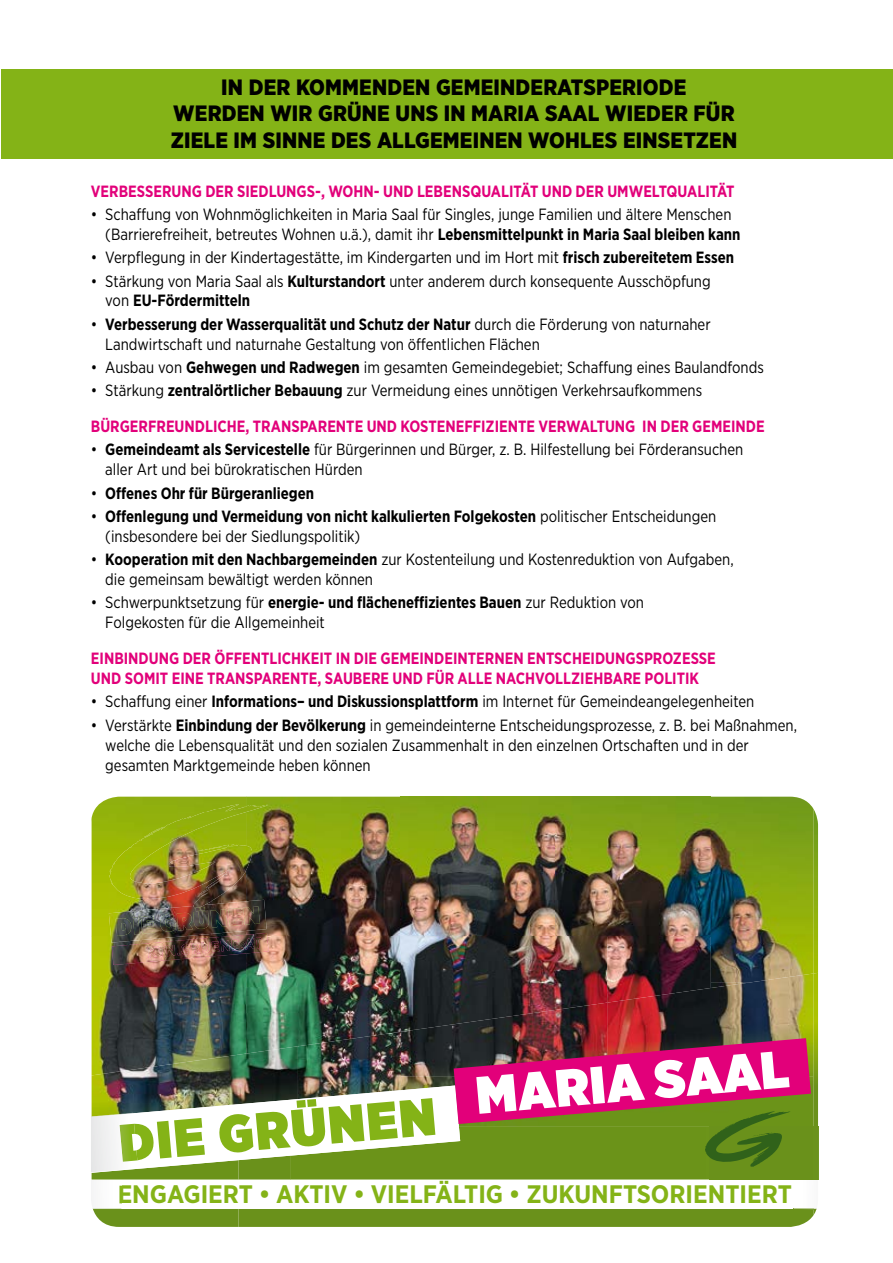
<style>
.page{position:relative;width:893px;height:1263px;background:#fff}
.page>*{position:absolute;margin:0;border:0;box-sizing:border-box;transform-origin:0 0}
.t1{font:900 52.65px "Gotham Narrow";color:#84b317}
.t2{font:700 25.35px "Gotham Narrow";color:#84b317}
.t3{font:900 22.2px/26.7px "Gotham Narrow";letter-spacing:.01em;color:#000;text-align:center}
.t4{font:16.2px/20px "Gotham Narrow";color:#000;scale:.93 1}
.t5{font:700 16.2px/35.5px "Gotham Narrow";color:#e2007a;scale:.93 1}
.t6{font:700 16.2px "Gotham Narrow";color:#000;scale:.93 1}
.s1{font-weight:700}
.s2{font-weight:400;color:#000}
.s3{color:#000}
.s4{font-weight:400}
</style>
<div class="page">
<img style="left:91px;top:797px;width:727px;height:430px">
<div style="left:91px;top:1179px;width:727px;height:29px;background:#fff"></div>
<svg style="left:91px;top:1180px;width:30px;height:29px"></svg>
<hr style="left:119px;top:1181px;width:2px;height:23px;background:#fff">
<svg style="left:794px;top:1208px;width:24px;height:7px"></svg>
<img style="left:91px;top:1038px;width:720px;height:136px">
<div style="left:1px;top:69px;width:892px;height:90px;background:#84b317"></div>
<hr style="left:0;top:796px;width:1px;height:35px;background:#e2007a">
<h3 class="t3" style="left:171px;top:73px;width:568px">IN DER KOMMENDEN GEMEINDERATSPERIODE<br>WERDEN WIR GRÜNE UNS IN MARIA SAAL WIEDER FÜR<br>ZIELE IM SINNE DES ALLGEMEINEN WOHLES EINSETZEN</h3>
<p class="t5" style="left:91px;top:173px;width:694px">VERBESSERUNG DER SIEDLUNGS-, WOHN- UND LEBENSQUALITÄT UND DER UMWELTQUALITÄT</p>
<p class="t4" style="left:105px;top:204px;width:684px;text-indent:-14px">• Schaffung von Wohnmöglichkeiten in Maria Saal für Singles, junge Familien und ältere Menschen (Barrierefreiheit, betreutes Wohnen u.ä.), damit ihr <span class="s1">Lebensmittelpunkt in Maria Saal bleiben kann</span></p>
<p class="t4" style="left:91px;top:247px;width:693px">• Verpflegung in der Kindertagestätte, im Kindergarten und im Hort mit <span class="s1">frisch zubereitetem Essen</span></p>
<p class="t4" style="left:105px;top:270px;width:652px;text-indent:-14px">• Stärkung von Maria Saal als <span class="s1">Kulturstandort</span> unter anderem durch konsequente Ausschöpfung von <span class="s1">EU-Fördermitteln</span></p>
<p class="t4" style="left:105px;top:314px;width:652px;text-indent:-14px">• <span class="s1">Verbesserung der Wasserqualität und Schutz der Natur</span> durch die Förderung von naturnaher<br>Landwirtschaft und naturnahe Gestaltung von öffentlichen Flächen</p>
<p class="t4" style="left:91px;top:357px;width:725px">• Ausbau von <span class="s1">Gehwegen und Radwegen</span> im gesamten Gemeindegebiet; Schaffung eines Baulandfonds</p>
<p class="t5" style="left:91px;top:373px;width:726px"><span class="s2">• Stärkung</span> <span class="s3">zentralörtlicher Bebauung</span> <span class="s2">zur Vermeidung eines unnötigen Verkehrsaufkommens<br></span>BÜRGERFREUNDLICHE, TRANSPARENTE UND KOSTENEFFIZIENTE VERWALTUNG IN DER GEMEINDE</p>
<p class="t4" style="left:105px;top:439px;width:687px;text-indent:-14px">• <span class="s1">Gemeindeamt als Servicestelle</span> für Bürgerinnen und Bürger, z. B. Hilfestellung bei Förderansuchen aller Art und bei bürokratischen Hürden</p>
<p class="t6" style="left:91px;top:482px;width:242px"><span class="s4">•</span> Offenes Ohr für Bürgeranliegen</p>
<p class="t4" style="left:105px;top:506px;width:658px;text-indent:-14px">• <span class="s1">Offenlegung und Vermeidung von nicht kalkulierten Folgekosten</span> politischer Entscheidungen (insbesondere bei der Siedlungspolitik)</p>
<p class="t4" style="left:105px;top:549px;width:677px;text-indent:-14px">• <span class="s1">Kooperation mit den Nachbargemeinden</span> zur Kostenteilung und Kostenreduktion von Aufgaben, die gemeinsam bewältigt werden können</p>
<p class="t4" style="left:105px;top:592px;width:581px;text-indent:-14px">• Schwerpunktsetzung für <span class="s1">energie- und flächeneffizientes Bauen</span> zur Reduktion von<br>Folgekosten für die Allgemeinheit</p>
<p class="t5" style="left:91px;top:648px;width:673px;line-height:20px">EINBINDUNG DER ÖFFENTLICH KEIT IN DIE GEMEINDEINTERNEN ENTSCHEIDUNGSPROZESSE<br>UND SOMIT EINE TRANSPARENTE, SAUBERE UND FÜR ALLE NACH VOLLZIEHBARE POLITIK</p>
<p class="t4" style="left:91px;top:691px;width:715px">• Schaffung einer <span class="s1">Informations– und Diskussionsplattform</span> im Internet für Gemeindeangelegenheiten</p>
<p class="t4" style="left:105px;top:715px;width:745px;text-indent:-14px">• Verstärkte <span class="s1">Einbindung der Bevölkerung</span> in gemeindeinterne Entscheidungsprozesse, z. B. bei Maßnahmen, welche die Lebensqualität und den sozialen Zusammenhalt in den einzelnen Ortschaften und in der gesamten Marktgemeinde heben können</p>
<h1 class="t1" style="left:116px;top:1108px;width:675px;rotate:-5deg">DIE GRÜNEN <sup>MARIA</sup> <sup>SAAL</sup></h1>
<h2 class="t2" style="left:118px;top:1178px;width:676px">ENGAGIERT • AKTIV • VIELFÄLTIG • ZUKUNFTSORIENTIERT</h2>
</div>
